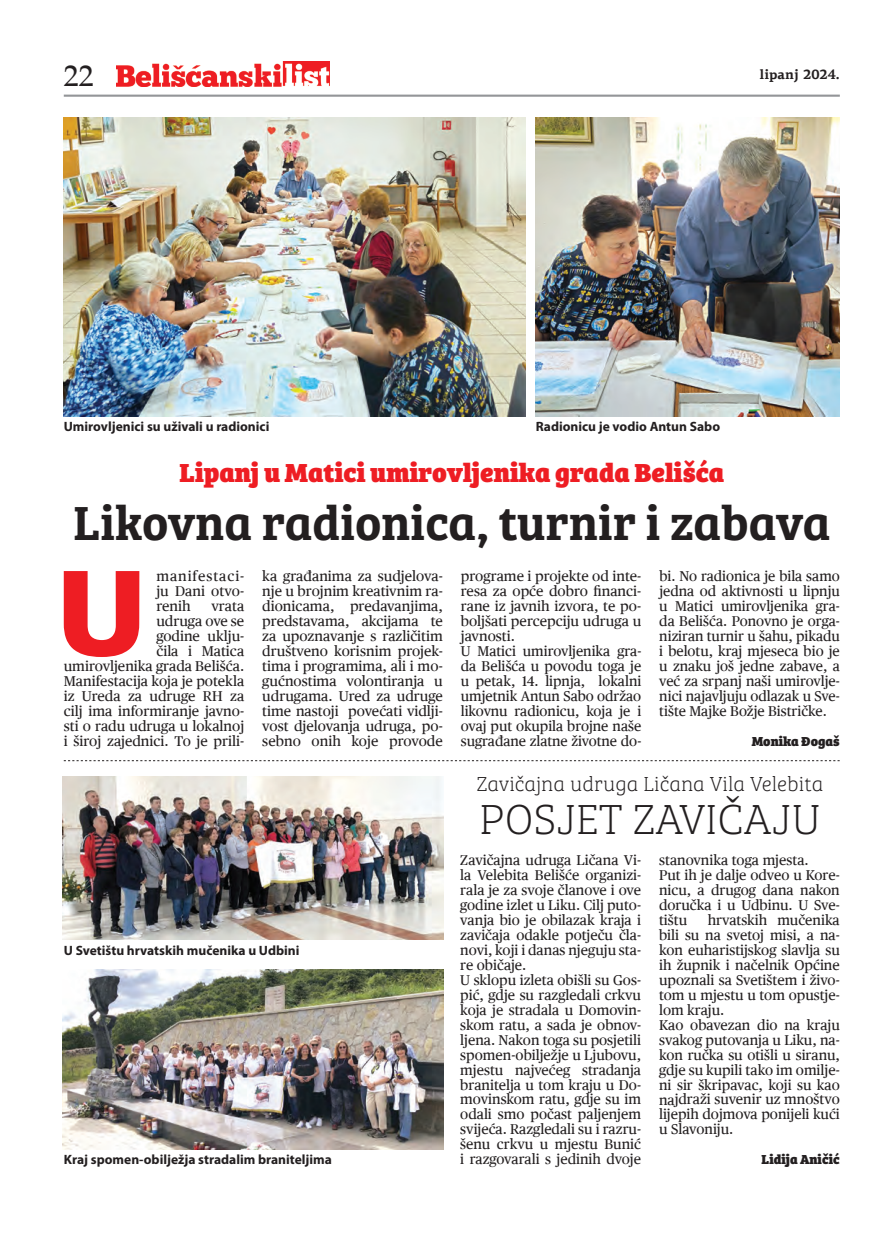
<style>
.page{position:relative;width:893px;height:1234px;background:#fff}
.page>*{position:absolute;margin:0;border:0;box-sizing:border-box;transform-origin:0 0}
.t1{font:900 122.7px "PF Agora Sans Pro";color:#ee1d23}
.t2{font:600 49.5px "Bree Serif";color:#231f20}
.t3{font:100 43.5px "Bree Serif";color:#231f20}
.t4{font:30px "Palatino Roman";color:#231f20}
.t5{font:800 27px "Bree Serif";color:#ee1d23}
.t6{font:100 21px "Bree Serif";color:#231f20}
.t7{font:14.25px/15px "Publico Text";color:#231f20}
.t8{font:700 13.5px "Myriad Pro";color:#231f20}
.t9{font:800 13.5px "Bree Serif";color:#231f20}
.t10{font:700 13.5px "PF Agora Serif Pro";color:#231f20}
</style>
<div class="page">
<hr style="left:64px;top:95px;width:776px;height:2px;background:#939598">
<img style="left:117px;top:61px;width:212px;height:26px">
<img style="left:64px;top:117px;width:461px;height:299px">
<img style="left:536px;top:117px;width:304px;height:299px">
<img style="left:63px;top:776px;width:380px;height:163px">
<img style="left:63px;top:969px;width:380px;height:179px">
<svg style="left:64px;top:760px;width:776px;height:1px"></svg>
<p class="t4" style="left:64px;top:58px;width:31px">22</p>
<p class="t10" style="left:759px;top:66px;width:82px">lipanj 2024.</p>
<p class="t8" style="left:64px;top:418px;width:207px">Umirovljenici su uživali u radionici</p>
<p class="t8" style="left:536px;top:418px;width:186px">Radionicu je vodio Antun Sabo</p>
<p class="t5" style="left:179px;top:451px;width:546px">Lipanj u Matici umirovljenika grada Belišća</p>
<p class="t2" style="left:73px;top:484px;width:759px">Likovna radionica, turnir i zabava</p>
<p class="t1" style="left:56px;top:532px;width:93px">U</p>
<p class="t7" style="left:156px;top:568px;width:89px;text-align:justify">manifestaci&shy;ju Dani otvo&shy;renih</p>
<p class="t7" style="left:64px;top:598px;width:182px;text-align:right">vrata<br>udruga ove se<br>godine uklju-<br>čila i Matica umirovljenika grada Belišća.<br>Manifestacija koja je potekla iz Ureda za udruge RH za cilj ima informiranje javno&shy;sti o radu udruga u lokalnoj i široj zajednici. To je prili-</p>
<p class="t7" style="left:262px;top:568px;width:182px;text-align:justify">ka građanima za sudjelova&shy;nje u brojnim kreativnim ra&shy;dionicama, predavanjima, predstavama, akcijama te za upoznavanje s različitim društveno korisnim projek&shy;tima i programima, ali i mo&shy;gućnostima volontiranja u udrugama. Ured za udruge time nastoji povećati vidlji&shy;vost djelovanja udruga, po&shy;sebno onih koje provode</p>
<p class="t7" style="left:461px;top:568px;width:182px">programe i projekte od inte&shy;resa za opće dobro financi&shy;rane iz javnih izvora, te po&shy;boljšati percepciju udruga u javnosti.<br>U Matici umirovljenika gra&shy;da Belišća u povodu toga je u petak, 14. lipnja, lokalni umjetnik Antun Sabo održao likovnu radionicu, koja je i ovaj put okupila brojne naše sugrađane zlatne životne do-</p>
<p class="t7" style="left:659px;top:568px;width:182px;text-align:justify">bi. No radionica je bila samo jedna od aktivnosti u lipnju u Matici umirovljenika gra&shy;da Belišća. Ponovno je orga&shy;niziran turnir u šahu, pikadu i belotu, kraj mjeseca bio je u znaku još jedne zabave, a već za srpanj naši umirovlje&shy;nici najavljuju odlazak u Sve&shy;tište Majke Božje Bistričke.</p>
<p class="t9" style="left:752px;top:729px;width:90px">Monika Đogaš</p>
<p class="t6" style="left:477px;top:768px;width:348px">Zavičajna udruga Ličana Vila Velebita</p>
<p class="t3" style="left:479px;top:788px;width:343px">Posjet zavičaju</p>
<p class="t8" style="left:64px;top:941px;width:237px">U Svetištu hrvatskih mučenika u Udbini</p>
<p class="t8" style="left:64px;top:1150px;width:270px">Kraj spomen-obilježja stradalim braniteljima</p>
<p class="t7" style="left:460px;top:852px;width:182px">Zavičajna udruga Ličana Vi&shy;la Velebita Belišće organizi&shy;rala je za svoje članove i ove godine izlet u Liku. Cilj puto&shy;vanja bio je obilazak kraja i zavičaja odakle potječu čla&shy;novi, koji i danas njeguju sta&shy;re običaje.<br>U sklopu izleta obišli su Gos&shy;pić, gdje su razgledali crkvu koja je stradala u Domovin&shy;skom ratu, a sada je obnov&shy;ljena. Nakon toga su posjetili spomen-obilježje u Ljubovu, mjestu najvećeg stradanja branitelja u tom kraju u Do&shy;movinskom ratu, gdje su im odali smo počast paljenjem svijeća. Razgledali su i razru&shy;šenu crkvu u mjestu Bunić i razgovarali s jedinih dvoje</p>
<p class="t7" style="left:659px;top:852px;width:182px">stanovnika toga mjesta.<br>Put ih je dalje odveo u Kore&shy;nicu, a drugog dana nakon doručka i u Udbinu. U Sve&shy;tištu</p>
<p class="t7" style="left:659px;top:912px;width:182px;text-indent:49px">hrvatskih mučenika bili su na svetoj misi, a na&shy;kon euharistijskog slavlja su ih župnik i načelnik Općine upoznali sa Svetištem i živo&shy;tom u mjestu u tom opustje&shy;lom kraju.<br>Kao obavezan dio na kraju svakog putovanja u Liku, na&shy;kon ručka su otišli u siranu, gdje su kupili tako im omilje&shy;ni sir škripavac, koji su kao najdraži suvenir uz mnoštvo lijepih dojmova ponijeli kući u Slavoniju.</p>
<p class="t9" style="left:761px;top:1148px;width:80px">Lidija Aničić</p>
</div>
